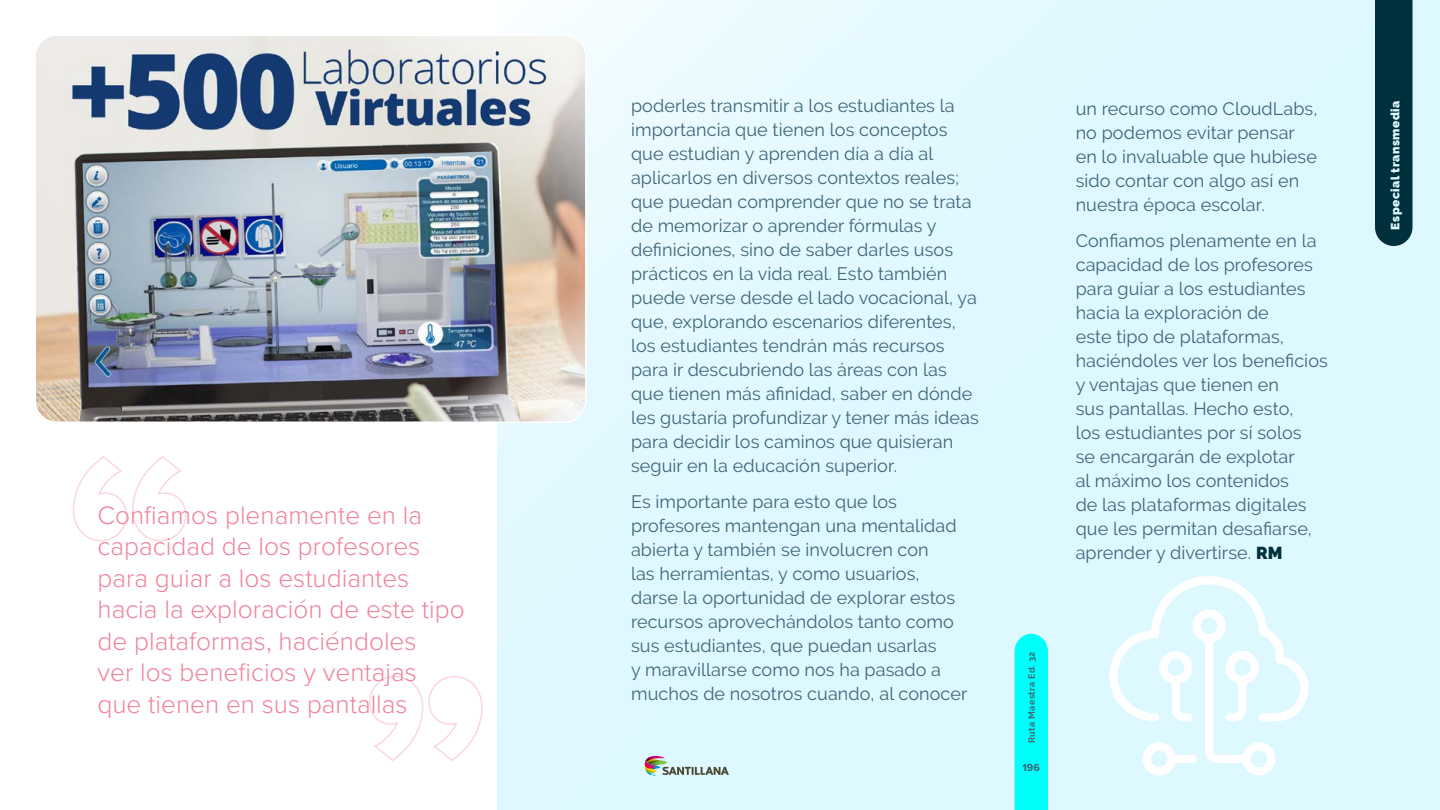
<style>
.page{position:relative;width:1440px;height:810px;background:#fff}
.page>*{position:absolute;margin:0;border:0;box-sizing:border-box;transform-origin:0 0}
.t1{font:300 26.25px/31.5px "Proxima Nova";color:#ef839c}
.t2{font:18px/24px "Raleway";letter-spacing:.005em;color:#3f6677}
.t3{font:900 12px "Raleway";letter-spacing:.04em;color:#fff}
.t4{font:700 10.65px "Proxima Nova";color:#3f6677}
.t5{font:700 9px "Raleway";letter-spacing:.04em;color:#3f6677}
.s1{font-weight:900;font-size:17.25px;color:#00323c}
</style>
<div class="page">
<div style="left:498px;top:0;width:942px;height:810px;background:#def8ff"></div>
<img style="left:38px;top:35px;width:548px;height:385px">
<div style="left:35px;top:34px;width:552px;height:389px;border:2px solid #fff;border-radius:21px"></div>
<svg style="left:73px;top:456px;width:114px;height:86px"></svg>
<svg style="left:369px;top:676px;width:114px;height:85px"></svg>
<svg style="left:1109px;top:576px;width:200px;height:200px"></svg>
<div style="left:1375px;top:0;width:38px;height:246px;background:#00303c"></div>
<svg style="left:644px;top:755px;width:85px;height:21px"></svg>
<div style="left:1014px;top:634px;width:34px;height:176px;background:#00fffa"></div>
<h1 class="t1" style="left:98px;top:498px;width:369px">Confiamos plenamente en la capacidad de los profesores para guiar a los estudiantes hacia la exploración de este tipo de plataformas, haciéndoles<br>ver los beneficios y ventajas que tienen en sus pantallas</h1>
<p class="t2" style="left:631px;top:94px;width:349px">poderles transmitir a los estudiantes la importancia que tienen los conceptos que estudian y aprenden día a día al aplicarlos en diversos contextos reales; que puedan comprender que no se trata de memorizar o aprender fórmulas y definiciones, sino de saber darles usos prácticos en la vida real. Esto también puede verse desde el lado vocacional, ya que, explorando escenarios diferentes, los estudiantes tendrán más recursos para ir descubriendo las áreas con las que tienen más afinidad, saber en dónde les gustaría profundizar y tener más ideas para decidir los caminos que quisieran seguir en la educación superior.</p>
<p class="t2" style="left:631px;top:489px;width:338px">Es importante para esto que los profesores mantengan una mentalidad abierta y también se involucren con<br>las herramientas, y como usuarios, darse la oportunidad de explorar estos recursos aprovechándolos tanto como sus estudiantes, que puedan usarlas<br>y maravillarse como nos ha pasado a muchos de nosotros cuando, al conocer</p>
<p class="t5" style="left:1027px;top:743px;width:92px;rotate:-90deg">Ruta Maestra Ed. 32</p>
<p class="t4" style="left:1023px;top:759px;width:19px">196</p>
<p class="t2" style="left:1076px;top:97px;width:243px">un recurso como CloudLabs, no podemos evitar pensar en lo invaluable que hubiese sido contar con algo así en nuestra época escolar.</p>
<p class="t2" style="left:1076px;top:229px;width:254px">Confiamos plenamente en la capacidad de los profesores para guiar a los estudiantes hacia la exploración de<br>este tipo de plataformas, haciéndoles ver los beneficios y ventajas que tienen en<br>sus pantallas. Hecho esto,<br>los estudiantes por sí solos<br>se encargarán de explotar<br>al máximo los contenidos<br>de las plataformas digitales que les permitan desafiarse, aprender y divertirse. <span class="s1">RM</span></p>
<p class="t3" style="left:1388px;top:230px;width:130px;rotate:-90deg">Especial transmedia</p>
</div>
